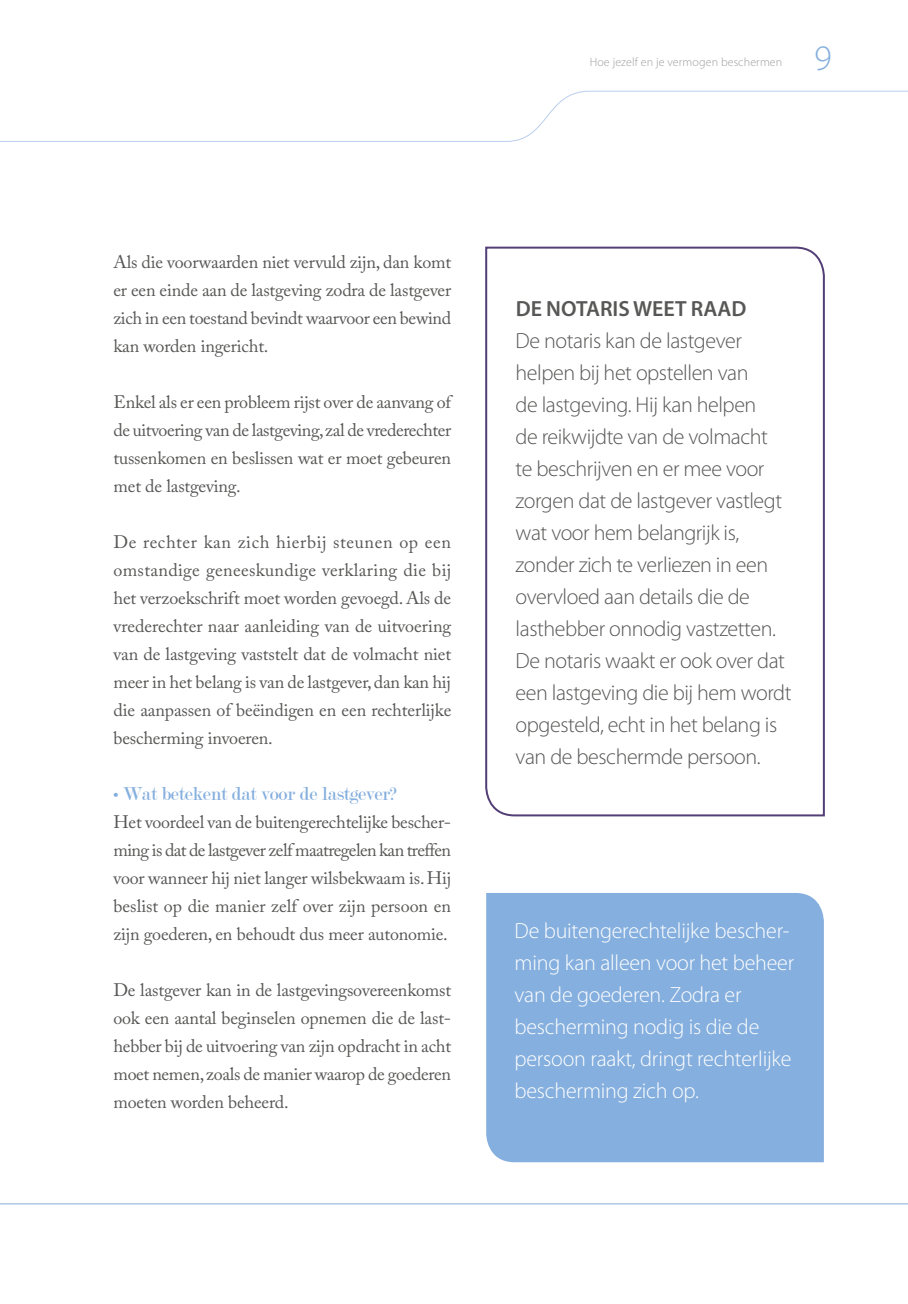
<style>
.page{position:relative;width:908px;height:1304px;background:#fff}
.page>*{position:absolute;margin:0;border:0;box-sizing:border-box;transform-origin:0 0}
.t1{font:300 36px "Myriad Pro";color:#85afde}
.t2{font:300 22px/32px "Myriad Pro";letter-spacing:-.02em;color:#575756}
.t3{font:300 22px/32px "Myriad Pro";letter-spacing:-.01em;color:#fff}
.t4{font:600 22px "Myriad Pro";color:#575756}
.t5{font:20px "Modern";letter-spacing:-.01em;color:#85afde}
.t6{font:18px/28px "Adobe Caslon Pro";letter-spacing:-.01em;color:#575756;text-align:justify}
.t7{font:300 12px "Myriad Pro";letter-spacing:.01em;color:#9d9d9d}
</style>
<div class="page">
<svg style="left:0;top:1203px;width:907px;height:2px;background:#c1d6ed"></svg>
<svg style="left:0;top:90px;width:907px;height:52px"></svg>
<svg style="left:485px;top:246px;width:340px;height:571px"></svg>
<div style="left:486px;top:893px;width:337px;height:269px;background:#85afde"></div>
<p class="t7" style="left:589px;top:54px;width:194px">Hoe jezelf en je vermogen beschermen</p>
<h1 class="t1" style="left:813px;top:37px;width:19px">9</h1>
<p class="t6" style="left:113px;top:248px;width:339px">Als die voorwaarden niet vervuld zijn, dan komt er een einde aan de lastgeving zodra de lastgever zich in een toestand bevindt waarvoor een bewind kan worden ingericht.</p>
<p class="t6" style="left:113px;top:388px;width:339px">Enkel als er een probleem rijst over de aanvang of de uitvoering van de lastgeving, zal de vrederechter tussenkomen en beslissen wat er moet gebeuren met de lastgeving.</p>
<p class="t6" style="left:113px;top:528px;width:339px">De rechter kan zich hierbij steunen op een omstandige geneeskundige verklaring die bij het verzoekschrift moet worden gevoegd. Als de vrederechter naar aanleiding van de uitvoering van de lastgeving vaststelt dat de volmacht niet meer in het belang is van de lastgever, dan kan hij die aanpassen of beëindigen en een rechterlijke bescherming invoeren.</p>
<p class="t5" style="left:113px;top:784px;width:286px">• Wat betekent dat voor de lastgever?</p>
<p class="t6" style="left:113px;top:808px;width:339px">Het voordeel van de buitengerechtelijke bescher&shy;ming is dat de lastgever zelf maatregelen kan treffen voor wanneer hij niet langer wilsbekwaam is. Hij beslist op die manier zelf over zijn persoon en zijn goederen, en behoudt dus meer autonomie.</p>
<p class="t6" style="left:113px;top:976px;width:339px">De lastgever kan in de lastgevingsovereenkomst ook een aantal beginselen opnemen die de last&shy;hebber bij de uitvoering van zijn opdracht in acht moet nemen, zoals de manier waarop de goederen moeten worden beheerd.</p>
<p class="t4" style="left:515px;top:294px;width:232px">DE NOTARIS WEET RAAD</p>
<p class="t2" style="left:515px;top:324px;width:277px">De notaris kan de lastgever helpen bij het opstellen van<br>de lastgeving. Hij kan helpen<br>de reikwijdte van de volmacht<br>te beschrijven en er mee voor zorgen dat de lastgever vastlegt wat voor hem belangrijk is, zonder zich te verliezen in een overvloed aan details die de lasthebber onnodig vastzetten.<br>De notaris waakt er ook over dat een lastgeving die bij hem wordt opgesteld, echt in het belang is van de beschermde persoon.</p>
<p class="t3" style="left:514px;top:914px;width:281px">De buitengerechtelijke bescher&shy;ming kan alleen voor het beheer van de goederen. Zodra er bescherming nodig is die de persoon raakt, dringt rechterlijke bescherming zich op.</p>
</div>
